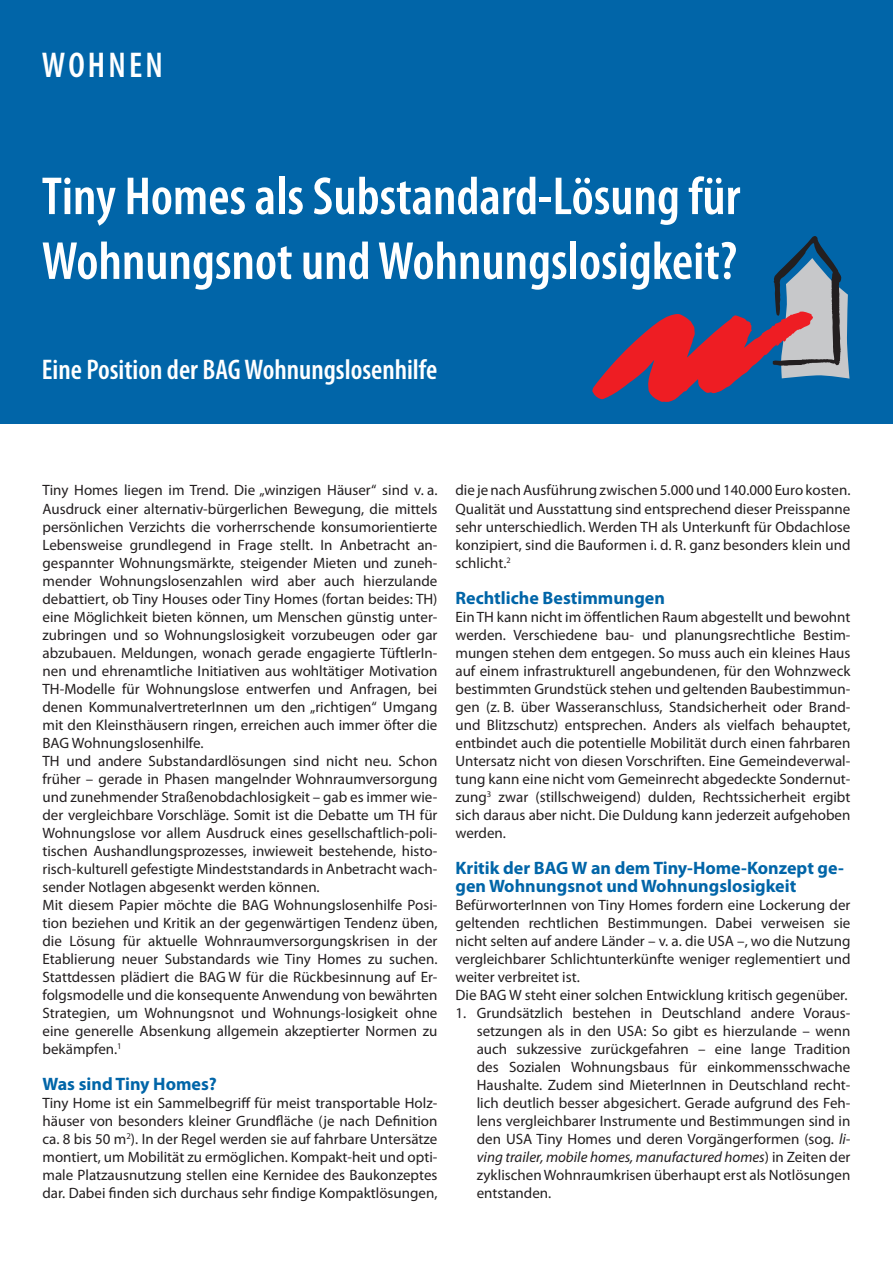
<style>
.page{position:relative;width:893px;height:1263px;background:#fff}
.page>*{position:absolute;margin:0;border:0;box-sizing:border-box;transform-origin:0 0}
.t1{font:600 condensed 54px/64.8px "Myriad Pro";color:#fff}
.t2{font:600 condensed 36px "Myriad Pro";letter-spacing:.09em;color:#fff}
.t3{font:600 condensed 28.5px "Myriad Pro";color:#fff}
.t4{font:700 18px/18px "Myriad Pro";color:#0165a8}
.t5{font:15px/18px "Myriad Pro";color:#231f20;text-align:justify}
.s1{font-style:italic}
</style>
<div class="page">
<div style="left:0;top:0;width:893px;height:424px;background:#0165a8"></div>
<svg style="left:592px;top:236px;width:257px;height:166px"></svg>
<h2 class="t2" style="left:42px;top:46px;width:123px">WOHNEN</h2>
<h1 class="t1" style="left:42px;top:165px;width:700px">Tiny Homes als Substandard-Lösung für<br>Wohnungsnot und Wohnungslosigkeit?</h1>
<h3 class="t3" style="left:42px;top:354px;width:397px">Eine Position der BAG Wohnungslosenhilfe</h3>
<p class="t5" style="left:43px;top:482px;width:396px;text-align:left">Tiny Homes liegen im Trend. Die „winzigen Häuser“ sind v. a.<br>Ausdruck einer alternativ-bürgerlichen Bewegung, die mittels persönlichen Verzichts die vorherrschende konsumorientierte Lebensweise grundlegend in Frage stellt. In Anbetracht an&shy;gespannter Wohnungsmärkte, steigender Mieten und zuneh&shy;mender Wohnungslosenzahlen wird aber auch hierzulande debattiert, ob Tiny Houses oder Tiny Homes (fortan beides: TH) eine Möglichkeit bieten können, um Menschen günstig unter&shy;zubringen und so Wohnungslosigkeit vorzubeugen oder gar abzubauen. Meldungen, wonach gerade engagierte TüftlerIn&shy;nen und ehrenamtliche Initiativen aus wohltätiger Motivation TH-Modelle für Wohnungslose entwerfen und Anfragen, bei denen KommunalvertreterInnen um den „richtigen“ Umgang mit den Kleinsthäusern ringen, erreichen auch immer öfter die BAG Wohnungslosenhilfe.<br>TH und andere Substandardlösungen sind nicht neu. Schon früher – gerade in Phasen mangelnder Wohnraumversorgung und zunehmender Straßenobdachlosigkeit – gab es immer wie&shy;der vergleichbare Vorschläge. Somit ist die Debatte um TH für Wohnungslose vor allem Ausdruck eines gesellschaftlich-poli&shy;tischen Aushandlungsprozesses, inwieweit bestehende, histo&shy;risch-kulturell gefestigte Mindeststandards in Anbetracht wach&shy;sender Notlagen abgesenkt werden können.<br>Mit diesem Papier möchte die BAG Wohnungslosenhilfe Posi&shy;tion beziehen und Kritik an der gegenwärtigen Tendenz üben, die Lösung für aktuelle Wohnraumversorgungskrisen in der Etablierung neuer Substandards wie Tiny Homes zu suchen.<br>Stattdessen plädiert die BAG W für die Rückbesinnung auf Er&shy;folgsmodelle und die konsequente Anwendung von bewährten Strategien, um Wohnungsnot und Wohnungs-losigkeit ohne eine generelle Absenkung allgemein akzeptierter Normen zu bekämpfen.<sup>1</sup></p>
<p class="t4" style="left:43px;top:1075px;width:176px">Was sind Tiny Homes?</p>
<p class="t5" style="left:43px;top:1094px;width:396px">Tiny Home ist ein Sammelbegriff für meist transportable Holz&shy;häuser von besonders kleiner Grundfläche (je nach Definition ca. 8 bis 50 m<sup>2</sup>). In der Regel werden sie auf fahrbare Untersätze montiert, um Mobilität zu ermöglichen. Kompakt-heit und opti&shy;male Platzausnutzung stellen eine Kernidee des Baukonzeptes dar. Dabei finden sich durchaus sehr findige Kompaktlösungen,</p>
<p class="t5" style="left:455px;top:482px;width:396px">die je nach Ausführung zwischen 5.000 und 140.000 Euro kosten.<br>Qualität und Ausstattung sind entsprechend dieser Preisspanne sehr unterschiedlich. Werden TH als Unterkunft für Obdachlose konzipiert, sind die Bauformen i. d. R. ganz besonders klein und schlicht.<sup>2</sup></p>
<p class="t4" style="left:455px;top:589px;width:211px">Rechtliche Bestimmungen</p>
<p class="t5" style="left:455px;top:608px;width:396px">Ein TH kann nicht im öffentlichen Raum abgestellt und bewohnt werden. Verschiedene bau- und planungsrechtliche Bestim&shy;mungen stehen dem entgegen. So muss auch ein kleines Haus auf einem infrastrukturell angebundenen, für den Wohnzweck bestimmten Grundstück stehen und geltenden Baubestimmun&shy;gen (z. B. über Wasseranschluss, Standsicherheit oder Brand&shy;und Blitzschutz) entsprechen. Anders als vielfach behauptet, entbindet auch die potentielle Mobilität durch einen fahrbaren Untersatz nicht von diesen Vorschriften. Eine Gemeindeverwal&shy;tung kann eine nicht vom Gemeinrecht abgedeckte Sondernut&shy;zung<sup>3</sup> zwar (stillschweigend) dulden, Rechtssicherheit ergibt sich daraus aber nicht. Die Duldung kann jederzeit aufgehoben werden.</p>
<p class="t4" style="left:455px;top:859px;width:390px">Kritik der BAG W an dem Tiny-Home-Konzept ge&shy;gen Wohnungsnot und Wohnungslosigkeit</p>
<p class="t5" style="left:455px;top:896px;width:396px;text-align:left">BefürworterInnen von Tiny Homes fordern eine Lockerung der geltenden rechtlichen Bestimmungen. Dabei verweisen sie nicht selten auf andere Länder – v. a. die USA –, wo die Nutzung vergleichbarer Schlichtunterkünfte weniger reglementiert und weiter verbreitet ist.<br>Die BAG W steht einer solchen Entwicklung kritisch gegenüber.</p>
<p class="t5" style="left:477px;top:1004px;width:375px;text-indent:-21px">1. Grundsätzlich bestehen in Deutschland andere Voraus&shy;setzungen als in den USA: So gibt es hierzulande – wenn auch sukzessive zurückgefahren – eine lange Tradition des Sozialen Wohnungsbaus für einkommensschwache Haushalte. Zudem sind MieterInnen in Deutschland recht&shy;lich deutlich besser abgesichert. Gerade aufgrund des Feh&shy;lens vergleichbarer Instrumente und Bestimmungen sind in den USA Tiny Homes und deren Vorgängerformen (sog. <span class="s1">li&shy;ving trailer, mobile homes, manufactured homes</span>) in Zeiten der zyklischen Wohnraumkrisen überhaupt erst als Notlösungen entstanden.</p>
</div>
